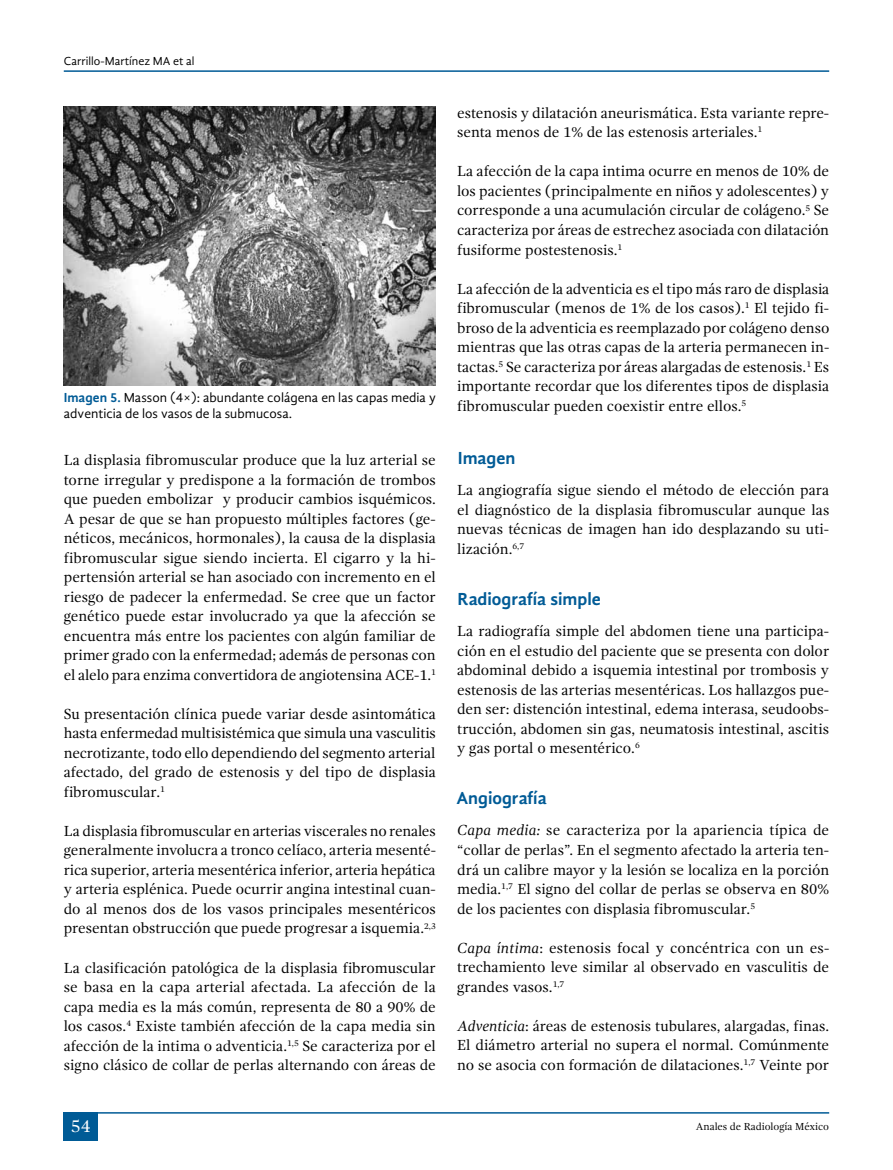
<style>
.page{position:relative;width:893px;height:1170px;background:#fff}
.page>*{position:absolute;margin:0;border:0;box-sizing:border-box;transform-origin:0 0}
.t1{font:700 18px "Gandhi Sans";color:#005b96}
.t2{font:18px "Gandhi Serif";color:#fff}
.t3{font:15px/19.5px "Gandhi Serif";color:#000;text-align:justify}
.t4{font:13.5px/16.5px "Gandhi Sans";color:#000}
.t5{font:12px "Gandhi Sans";color:#000}
.t6{font:10.5px "Gandhi Serif";letter-spacing:-.005em;color:#000}
.s1{font-weight:700;color:#005b96}
.s2{font-style:italic}
</style>
<div class="page">
<div style="left:64px;top:1111px;width:34px;height:29px;background:#005b96"></div>
<hr style="left:79px;top:1111px;width:750px;height:2px;background:#005b96">
<hr style="left:64px;top:70px;width:765px;height:2px;background:#005b96">
<img style="left:64px;top:106px;width:372px;height:279px">
<p class="t5" style="left:64px;top:54px;width:132px">Carrillo-Martínez MA et al</p>
<p class="t4" style="left:64px;top:389px;width:373px"><span class="s1">Imagen 5.</span> Masson (4×): abundante colágena en las capas media y adventicia de los vasos de la submucosa.</p>
<p class="t3" style="left:64px;top:450px;width:374px">La displasia fibromuscular produce que la luz arterial se torne irregular y predispone a la formación de trombos que pueden embolizar y producir cambios isquémicos.<br>A pesar de que se han propuesto múltiples factores (ge&shy;néticos, mecánicos, hormonales), la causa de la displasia fibromuscular sigue siendo incierta. El cigarro y la hi&shy;pertensión arterial se han asociado con incremento en el riesgo de padecer la enfermedad. Se cree que un factor genético puede estar involucrado ya que la afección se encuentra más entre los pacientes con algún familiar de primer grado con la enfermedad; además de personas con el alelo para enzima convertidora de angiotensina ACE-1.<sup>1</sup></p>
<p class="t3" style="left:64px;top:704px;width:374px">Su presentación clínica puede variar desde asintomática hasta enfermedad multisistémica que simula una vasculitis necrotizante, todo ello dependiendo del segmento arterial afectado, del grado de estenosis y del tipo de displasia fibromuscular.<sup>1</sup></p>
<p class="t3" style="left:64px;top:821px;width:374px">La displasia fibromuscular en arterias viscerales no renales generalmente involucra a tronco celíaco, arteria mesenté&shy;rica superior, arteria mesentérica inferior, arteria hepática y arteria esplénica. Puede ocurrir angina intestinal cuan&shy;do al menos dos de los vasos principales mesentéricos presentan obstrucción que puede progresar a isquemia.<sup>2,3</sup></p>
<p class="t3" style="left:64px;top:957px;width:374px">La clasificación patológica de la displasia fibromuscular se basa en la capa arterial afectada. La afección de la capa media es la más común, representa de 80 a 90% de los casos.<sup>4</sup> Existe también afección de la capa media sin afección de la intima o adventicia.<sup>1,5</sup> Se caracteriza por el signo clásico de collar de perlas alternando con áreas de</p>
<p class="t3" style="left:457px;top:103px;width:374px">estenosis y dilatación aneurismática. Esta variante repre&shy;senta menos de 1% de las estenosis arteriales.<sup>1</sup></p>
<p class="t3" style="left:457px;top:162px;width:374px">La afección de la capa intima ocurre en menos de 10% de los pacientes (principalmente en niños y adolescentes) y corresponde a una acumulación circular de colágeno.<sup>5</sup> Se caracteriza por áreas de estrechez asociada con dilatación fusiforme postestenosis.<sup>1</sup></p>
<p class="t3" style="left:457px;top:279px;width:374px">La afección de la adventicia es el tipo más raro de displasia fibromuscular (menos de 1% de los casos).<sup>1</sup> El tejido fi&shy;broso de la adventicia es reemplazado por colágeno denso mientras que las otras capas de la arteria permanecen in&shy;tactas.<sup>5</sup> Se caracteriza por áreas alargadas de estenosis.<sup>1</sup> Es importante recordar que los diferentes tipos de displasia fibromuscular pueden coexistir entre ellos.<sup>5</sup></p>
<p class="t1" style="left:458px;top:447px;width:59px">Imagen</p>
<p class="t3" style="left:457px;top:480px;width:374px">La angiografía sigue siendo el método de elección para el diagnóstico de la displasia fibromuscular aunque las nuevas técnicas de imagen han ido desplazando su uti&shy;lización.<sup>6,7</sup></p>
<p class="t1" style="left:458px;top:588px;width:145px">Radiografía simple</p>
<p class="t3" style="left:457px;top:621px;width:374px">La radiografía simple del abdomen tiene una participa&shy;ción en el estudio del paciente que se presenta con dolor abdominal debido a isquemia intestinal por trombosis y estenosis de las arterias mesentéricas. Los hallazgos pue&shy;den ser: distención intestinal, edema interasa, seudoobs&shy;trucción, abdomen sin gas, neumatosis intestinal, ascitis y gas portal o mesentérico.<sup>6</sup></p>
<p class="t1" style="left:456px;top:787px;width:92px">Angiografía</p>
<p class="t3" style="left:457px;top:820px;width:374px"><span class="s2">Capa media:</span> se caracteriza por la apariencia típica de “collar de perlas”. En el segmento afectado la arteria ten&shy;drá un calibre mayor y la lesión se localiza en la porción media.<sup>1,7</sup> El signo del collar de perlas se observa en 80% de los pacientes con displasia fibromuscular.<sup>5</sup></p>
<p class="t3" style="left:457px;top:937px;width:374px"><span class="s2">Capa íntima</span>: estenosis focal y concéntrica con un es&shy;trechamiento leve similar al observado en vasculitis de grandes vasos.<sup>1,7</sup></p>
<p class="t3" style="left:457px;top:1015px;width:374px"><span class="s2">Adventicia</span>: áreas de estenosis tubulares, alargadas, finas.<br>El diámetro arterial no supera el normal. Comúnmente no se asocia con formación de dilataciones.<sup>1,7</sup> Veinte por</p>
<p class="t2" style="left:71px;top:1115px;width:21px">54</p>
<p class="t6" style="left:696px;top:1120px;width:135px">Anales de Radiología México</p>
</div>
